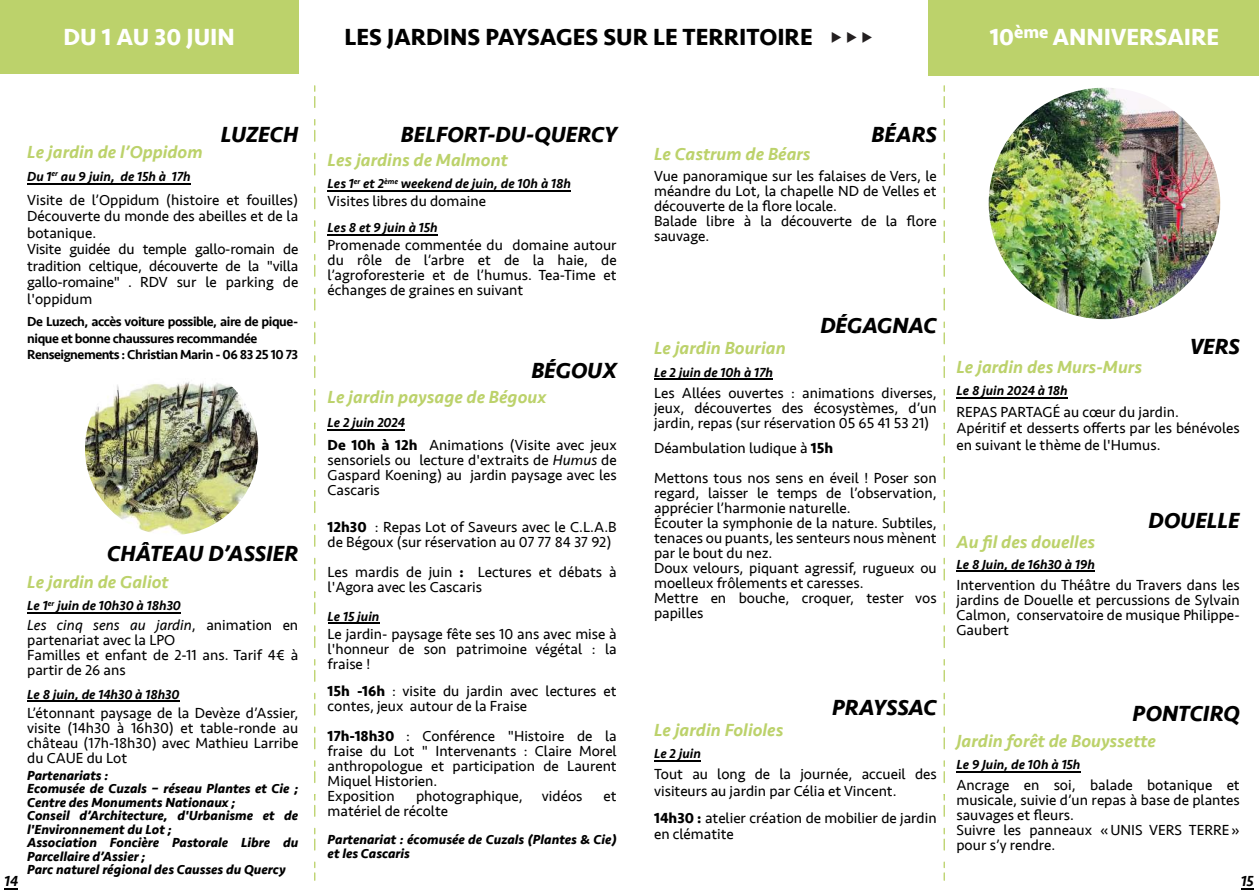
<style>
.page{position:relative;width:1259px;height:893px;background:#fff}
.page>*{position:absolute;margin:0;border:0;box-sizing:border-box;transform-origin:0 0}
.t1{font:700 24px "Seravek";color:#000}
.t2{font:700 24px "Seravek";color:#fff}
.t3{font:italic 700 22.5px "Seravek";color:#000}
.t4{font:italic 500 18px "Seravek";color:#bcd26b}
.t5{font:15px/15px "Seravek";color:#000}
.t6{font:italic 500 15px "Seravek";color:#000}
.t7{font:italic 700 13.5px/13.5px "Seravek";color:#000}
.t8{font:italic 500 13.5px "Seravek";color:#000}
.t9{font:500 13.5px/16.5px "Seravek";letter-spacing:-.035em;color:#000}
.s1{font-weight:700}
.s2{font-style:italic}
</style>
<div class="page">
<div style="left:928px;top:0;width:331px;height:76px;background:#bcd26b"></div>
<hr style="left:956px;top:571px;width:139px;height:1px;background:#000">
<svg style="left:27px;top:183px;width:31px;height:1px"></svg>
<hr style="left:58px;top:183px;width:133px;height:1px;background:#000">
<hr style="left:27px;top:612px;width:21px;height:2px;background:#000">
<svg style="left:48px;top:612px;width:6px;height:2px"></svg>
<hr style="left:54px;top:612px;width:127px;height:2px;background:#000">
<hr style="left:27px;top:701px;width:153px;height:1px;background:#000">
<hr style="left:328px;top:190px;width:26px;height:2px;background:#000">
<svg style="left:354px;top:190px;width:6px;height:2px"></svg>
<hr style="left:360px;top:190px;width:24px;height:2px;background:#000">
<svg style="left:384px;top:190px;width:14px;height:2px"></svg>
<hr style="left:398px;top:190px;width:173px;height:2px;background:#000">
<hr style="left:328px;top:234px;width:110px;height:1px;background:#000">
<hr style="left:328px;top:429px;width:77px;height:1px;background:#000">
<hr style="left:328px;top:623px;width:51px;height:1px;background:#000">
<hr style="left:654px;top:379px;width:119px;height:1px;background:#000">
<hr style="left:654px;top:761px;width:47px;height:1px;background:#000">
<hr style="left:956px;top:397px;width:111px;height:1px;background:#000">
<svg style="left:314px;top:86px;width:1px;height:794px"></svg>
<svg style="left:943px;top:86px;width:2px;height:794px"></svg>
<hr style="left:956px;top:771px;width:124px;height:1px;background:#000">
<div style="left:0;top:0;width:298px;height:74px;background:#bcd26b"></div>
<img style="left:988px;top:88px;width:232px;height:231px;border-radius:50%">
<img style="left:85px;top:362px;width:173px;height:173px;border-radius:50%">
<svg style="left:5px;top:888px;width:13px;height:2px"></svg>
<svg style="left:1241px;top:888px;width:12px;height:2px"></svg>
<h1 class="t2" style="left:64px;top:23px;width:173px">DU 1 AU 30 JUIN</h1>
<h1 class="t1" style="left:344px;top:23px;width:470px">LES JARDINS PAYSAGES SUR LE TERRITOIRE</h1>
<h1 class="t2" style="left:989px;top:23px;width:231px">10<sup>ème</sup> ANNIVERSAIRE</h1>
<h2 class="t3" style="left:871px;top:121px;width:67px">BÉARS</h2>
<h2 class="t3" style="left:221px;top:121px;width:79px">LUZECH</h2>
<h2 class="t3" style="left:401px;top:121px;width:217px">BELFORT-DU-QUERCY</h2>
<p class="t4" style="left:328px;top:149px;width:182px">Les jardins de Malmont</p>
<p class="t8" style="left:328px;top:176px;width:245px">Les 1<sup>er</sup> et 2<sup>ème</sup> weekend de juin, de 10h à 18h</p>
<p class="t5" style="left:328px;top:194px;width:160px">Visites libres du domaine</p>
<p class="t8" style="left:328px;top:219px;width:112px">Les 8 et 9 juin à 15h</p>
<p class="t5" style="left:328px;top:238px;width:290px;text-align:justify">Promenade commentée du domaine autour du rôle de l’arbre et de la haie, de l’agroforesterie et de l’humus. Tea-Time et échanges de graines en suivant</p>
<p class="t4" style="left:27px;top:142px;width:177px">Le jardin de l’Oppidom</p>
<p class="t8" style="left:27px;top:168px;width:165px">Du 1<sup>er</sup> au 9 juin, de 15h à 17h</p>
<p class="t5" style="left:27px;top:192px;width:272px;line-height:16.5px">Visite de l’Oppidum (histoire et fouilles)<br>Découverte du monde des abeilles et de la botanique.<br>Visite guidée du temple gallo-romain de tradition celtique, découverte de la "villa gallo-romaine" . RDV sur le parking de l'oppidum</p>
<p class="t9" style="left:27px;top:314px;width:272px">De Luzech, accès voiture possible, aire de pique&shy;nique et bonne chaussures recommandée<br>Renseignements : Christian Marin - 06 83 25 10 73</p>
<p class="t4" style="left:654px;top:143px;width:158px">Le Castrum de Béars</p>
<p class="t5" style="left:654px;top:169px;width:284px">Vue panoramique sur les falaises de Vers, le méandre du Lot, la chapelle ND de Velles et découverte de la flore locale.<br>Balade libre à la découverte de la flore sauvage.</p>
<h2 class="t3" style="left:820px;top:312px;width:118px">DÉGAGNAC</h2>
<h2 class="t3" style="left:1190px;top:333px;width:51px">VERS</h2>
<p class="t4" style="left:654px;top:337px;width:133px">Le jardin Bourian</p>
<p class="t8" style="left:654px;top:364px;width:120px">Le 2 juin de 10h à 17h</p>
<p class="t5" style="left:654px;top:385px;width:284px;text-align:justify">Les Allées ouvertes : animations diverses, jeux, découvertes des écosystèmes, d’un jardin, repas (sur réservation 05 65 41 53 21)</p>
<p class="t5" style="left:654px;top:433px;width:284px;line-height:30px">Déambulation ludique à <span class="s1">15h<br></span>Mettons tous nos sens en éveil ! Poser son</p>
<p class="t5" style="left:654px;top:486px;width:284px">regard, laisser le temps de l’observation, apprécier l’harmonie naturelle.<br>Écouter la symphonie de la nature. Subtiles, tenaces ou puants, les senteurs nous mènent par le bout du nez.<br>Doux velours, piquant agressif, rugueux ou moelleux frôlements et caresses.<br>Mettre en bouche, croquer, tester vos papilles</p>
<h2 class="t3" style="left:531px;top:357px;width:87px">BÉGOUX</h2>
<p class="t4" style="left:328px;top:387px;width:220px">Le jardin paysage de Bégoux</p>
<p class="t8" style="left:328px;top:415px;width:79px">Le 2 juin 2024</p>
<p class="t5" style="left:328px;top:437px;width:290px;text-align:justify"><span class="s1">De 10h à 12h</span> Animations (Visite avec jeux sensoriels ou lecture d'extraits de <span class="s2">Humus</span> de Gaspard Koening) au jardin paysage avec les Cascaris</p>
<p class="t5" style="left:328px;top:520px;width:290px"><span class="s1">12h30</span> : Repas Lot of Saveurs avec le C.L.A.B de Bégoux (sur réservation au 07 77 84 37 92)</p>
<p class="t5" style="left:328px;top:565px;width:290px">Les mardis de juin <span class="s1">:</span> Lectures et débats à l'Agora avec les Cascaris</p>
<p class="t8" style="left:328px;top:608px;width:53px">Le 15 juin</p>
<p class="t5" style="left:328px;top:626px;width:290px;text-align:justify">Le jardin- paysage fête ses 10 ans avec mise à l'honneur de son patrimoine végétal : la fraise !</p>
<p class="t5" style="left:328px;top:683px;width:290px"><span class="s1">15h -16h</span> : visite du jardin avec lectures et contes, jeux autour de la Fraise</p>
<p class="t5" style="left:328px;top:728px;width:290px"><span class="s1">17h-18h30</span> : Conférence "Histoire de la fraise du Lot " Intervenants : Claire Morel anthropologue et participation de Laurent<br>Miquel Historien.<br>Exposition</p>
<p class="t4" style="left:956px;top:357px;width:187px">Le jardin des Murs-Murs</p>
<p class="t8" style="left:956px;top:382px;width:113px">Le 8 juin 2024 à 18h</p>
<p class="t5" style="left:956px;top:404px;width:285px;line-height:16.2px">REPAS PARTAGÉ au cœur du jardin.<br>Apéritif et desserts offerts par les bénévoles en suivant le thème de l'Humus.</p>
<h2 class="t3" style="left:1148px;top:507px;width:93px">DOUELLE</h2>
<p class="t4" style="left:956px;top:531px;width:140px">Au fil des douelles</p>
<p class="t8" style="left:956px;top:556px;width:140px">Le 8 Juin, de 16h30 à 19h</p>
<p class="t5" style="left:956px;top:577px;width:285px;text-align:justify">Intervention du Théâtre du Travers dans les jardins de Douelle et percussions de Sylvain Calmon, conservatoire de musique Philippe-Gaubert</p>
<h2 class="t3" style="left:107px;top:540px;width:193px">CHÂTEAU D’ASSIER</h2>
<p class="t4" style="left:27px;top:572px;width:143px">Le jardin de Galiot</p>
<p class="t8" style="left:27px;top:598px;width:155px">Le 1<sup>er</sup> juin de 10h30 à 18h30</p>
<p class="t5" style="left:27px;top:617px;width:272px"><span class="s2">Les cinq sens au jardin</span>, animation en partenariat avec la LPO<br>Familles et enfant de 2-11 ans. Tarif 4€ à partir de 26 ans</p>
<p class="t8" style="left:27px;top:686px;width:154px">Le 8 juin, de 14h30 à 18h30</p>
<p class="t5" style="left:27px;top:706px;width:272px;text-align:justify">L’étonnant paysage de la Devèze d’Assier, visite (14h30 à 16h30) et table-ronde au château (17h-18h30) avec Mathieu Larribe du CAUE du Lot</p>
<p class="t7" style="left:27px;top:769px;width:272px">Partenariats :<br>Ecomusée de Cuzals – réseau Plantes et Cie ; Centre des Monuments Nationaux ;<br>Conseil d’Architecture, d'Urbanisme et de l'Environnement du Lot ;<br>Association Foncière Pastorale Libre du Parcellaire d’Assier ;<br>Parc naturel régional des Causses du Quercy</p>
<h2 class="t3" style="left:832px;top:694px;width:106px">PRAYSSAC</h2>
<h2 class="t3" style="left:1132px;top:700px;width:109px">PONTCIRQ</h2>
<p class="t4" style="left:956px;top:730px;width:201px">Jardin forêt de Bouyssette</p>
<p class="t8" style="left:956px;top:756px;width:126px">Le 9 Juin, de 10h à 15h</p>
<p class="t5" style="left:956px;top:778px;width:285px">Ancrage en soi, balade botanique et musicale, suivie d’un repas à base de plantes sauvages et fleurs.<br>Suivre les panneaux «UNIS VERS TERRE» pour s’y rendre.</p>
<p class="t4" style="left:654px;top:719px;width:131px">Le jardin Folioles</p>
<p class="t8" style="left:654px;top:746px;width:48px">Le 2 juin</p>
<p class="t5" style="left:654px;top:766px;width:284px;line-height:16.5px">Tout au long de la journée, accueil des visiteurs au jardin par Célia et Vincent.</p>
<p class="t5" style="left:654px;top:810px;width:284px;line-height:16.5px"><span class="s1">14h30 :</span> atelier création de mobilier de jardin en clématite</p>
<p class="t5" style="left:416px;top:788px;width:108px">photographique,</p>
<p class="t5" style="left:542px;top:788px;width:42px">vidéos</p>
<p class="t5" style="left:603px;top:788px;width:15px">et</p>
<p class="t5" style="left:328px;top:803px;width:122px">matériel de récolte</p>
<p class="t7" style="left:328px;top:833px;width:290px">Partenariat : écomusée de Cuzals (Plantes &amp; Cie) et les Cascaris</p>
<p class="t6" style="left:5px;top:872px;width:15px">14</p>
<p class="t6" style="left:1241px;top:872px;width:14px">15</p>
</div>
